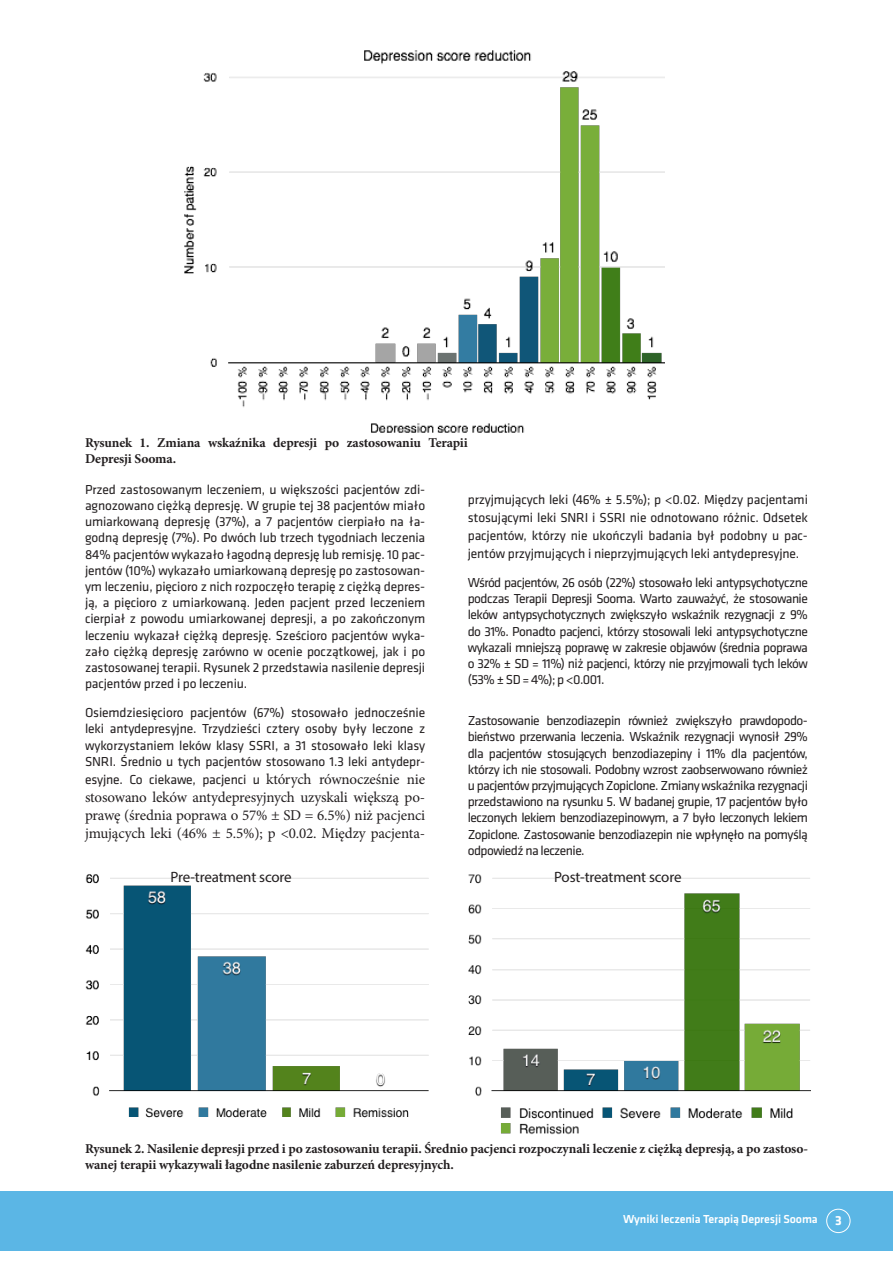
<style>
.page{position:relative;width:893px;height:1263px;background:#fff}
.page>*{position:absolute;margin:0;border:0;box-sizing:border-box;transform-origin:0 0}
.otsi{font:15px/18px "Minion Pro";letter-spacing:-.01em;color:#231f20;text-align:justify}
.lei{font:15px "Myriad Pro";letter-spacing:-.01em;color:#231f20}
.small_ots{font:700 13.65px "Klavika";color:#fff}
.otsi-2{font:13.5px/16.2px "Klavika";letter-spacing:-.01em;color:#231f20;text-align:justify}
.kuva{font:700 13.5px/16.2px "Minion Pro";letter-spacing:-.01em;color:#231f20}
.lei-2{font:13.5px/18px "Klavika";letter-spacing:-.01em;color:#231f20;text-align:justify}
.small_ots-2{font:500 12px "Klavika";letter-spacing:-.01em;color:#fff}
.s1{font-family:"Minion Pro";font-size:15px}
</style>
<div class="page">
<div style="left:0;top:1191px;width:893px;height:60px;background:#5bb6e5"></div>
<div style="left:826px;top:1209px;width:24px;height:24px;border:1px solid #fff;border-radius:50%"></div>
<img style="left:85px;top:874px;width:726px;height:261px">
<img style="left:184px;top:50px;width:481px;height:382px">
<p class="kuva" style="left:85px;top:434px;width:384px">Rysunek 1. Zmiana wskaźnika depresji po zastosowaniu Terapii<br>Depresji Sooma.</p>
<p class="otsi-2" style="left:85px;top:481px;width:342px">Przed zastosowanym leczeniem, u większości pacjentów zdi&shy;agnozowano ciężką depresję. W grupie tej 38 pacjentów miało umiarkowaną depresję (37%), a 7 pacjentów cierpiało na ła&shy;godną depresję (7%). Po dwóch lub trzech tygodniach leczenia 84% pacjentów wykazało łagodną depresję lub remisję. 10 pac&shy;jentów (10%) wykazało umiarkowaną depresję po zastosowan&shy;ym leczeniu, pięcioro z nich rozpoczęło terapię z ciężką depres&shy;ją, a pięcioro z umiarkowaną. Jeden pacjent przed leczeniem cierpiał z powodu umiarkowanej depresji, a po zakończonym leczeniu wykazał ciężką depresję. Sześcioro pacjentów wyka&shy;zało ciężką depresję zarówno w ocenie początkowej, jak i po zastosowanej terapii. Rysunek 2 przedstawia nasilenie depresji pacjentów przed i po leczeniu.</p>
<p class="otsi-2" style="left:85px;top:705px;width:342px">Osiemdziesięcioro pacjentów (67%) stosowało jednocześnie leki antydepresyjne. Trzydzieści cztery osoby były leczone z wykorzystaniem leków klasy SSRI, a 31 stosowało leki klasy SNRI. Średnio u tych pacjentów stosowano 1.3 leki antydepr-</p>
<p class="otsi-2" style="left:85px;top:771px;width:342px">esyjne. Co ciekawe, pacjenci u <span class="s1">których równocześnie nie</span></p>
<p class="otsi" style="left:85px;top:788px;width:342px">stosowano leków antydepresyjnych uzyskali większą po&shy;prawę (średnia poprawa o 57% ± SD = 6.5%) niż pacjenci jmujących leki (46% ± 5.5%); p &lt;0.02. Między pacjenta-</p>
<p class="lei-2" style="left:468px;top:491px;width:342px">przyjmujących leki (46% ± 5.5%); p &lt;0.02. Między pacjentami stosującymi leki SNRI i SSRI nie odnotowano różnic. Odsetek pacjentów, którzy nie ukończyli badania był podobny u pac&shy;jentów przyjmujących i nieprzyjmujących leki antydepresyjne.</p>
<p class="otsi-2" style="left:468px;top:575px;width:342px">Wśród pacjentów, 26 osób (22%) stosowało leki antypsychotyczne podczas Terapii Depresji Sooma. Warto zauważyć, że stosowanie leków antypsychotycznych zwiększyło wskaźnik rezygnacji z 9% do 31%. Ponadto pacjenci, którzy stosowali leki antypsychotyczne wykazali mniejszą poprawę w zakresie objawów (średnia poprawa o 32% ± SD = 11%) niż pacjenci, którzy nie przyjmowali tych leków (53% ± SD = 4%); p &lt;0.001.</p>
<p class="otsi-2" style="left:468px;top:713px;width:342px">Zastosowanie benzodiazepin również zwiększyło prawdopodo&shy;bieństwo przerwania leczenia. Wskaźnik rezygnacji wynosił 29% dla pacjentów stosujących benzodiazepiny i 11% dla pacjentów, którzy ich nie stosowali. Podobny wzrost zaobserwowano również u pacjentów przyjmujących Zopiclone. Zmiany wskaźnika rezygnacji przedstawiono na rysunku 5. W badanej grupie, 17 pacjentów było leczonych lekiem benzodiazepinowym, a 7 było leczonych lekiem Zopiclone. Zastosowanie benzodiazepin nie wpłynęło na pomyślą odpowiedź na leczenie.</p>
<p class="lei" style="left:170px;top:868px;width:123px">Pre-treatment score</p>
<p class="lei" style="left:554px;top:868px;width:129px">Post-treatment score</p>
<p class="kuva" style="left:85px;top:1140px;width:724px">Rysunek 2. Nasilenie depresji przed i po zastosowaniu terapii. Średnio pacjenci rozpoczynali leczenie z ciężką depresją, a po zastoso&shy;wanej terapii wykazywali łagodne nasilenie zaburzeń depresyjnych.</p>
<p class="small_ots-2" style="left:623px;top:1213px;width:196px">Wyniki leczenia Terapią Depresji Sooma</p>
<p class="small_ots" style="left:835px;top:1213px;width:8px">3</p>
</div>
